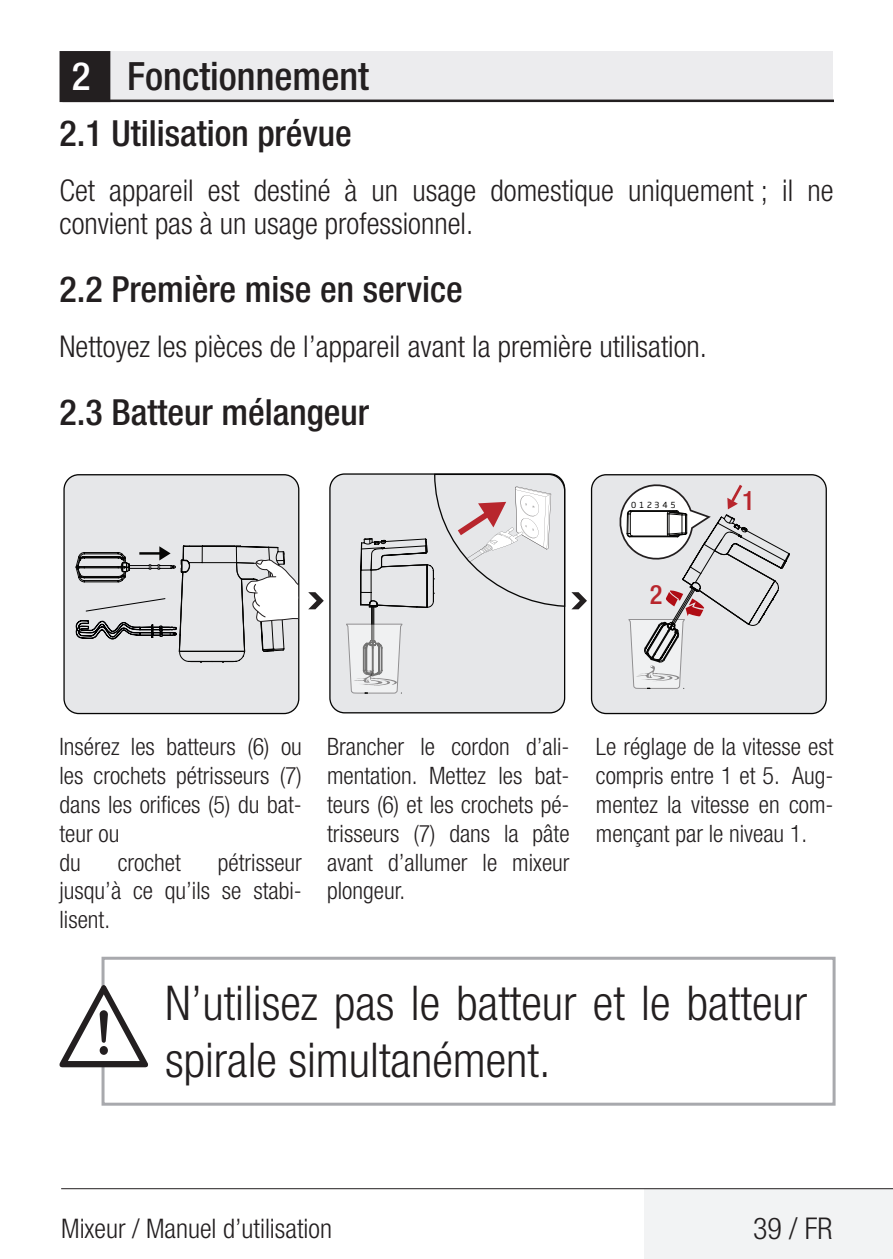
<style>
.page{position:relative;width:893px;height:1259px;background:#fff}
.page>*{position:absolute;margin:0;border:0;box-sizing:border-box;transform-origin:0 0}
.Duz_Metin_Uyari{font:300 condensed 48px/57.6px "Helvetica Neue LT Pro";color:#231f20}
.Unite_Baslik_Icerik{font:500 condensed 39px "Helvetica Neue LT Pro";color:#231f20}
.Alt_Baslik_Icerik{font:500 condensed 36px "Helvetica Neue LT Pro";color:#231f20}
.Duz_Metin{font:300 condensed 30px/33px "Helvetica Neue LT Pro";color:#231f20}
.t1{font:300 condensed 27px "Helvetica Neue LT Pro";color:#231f20}
.t2{font:500 condensed 26.7px "Helvetica Neue LT Pro";color:#b8262d}
.Görsel_Altı_Metin{font:300 condensed 24px/28.8px "Helvetica Neue LT Pro";color:#231f20;text-align:justify}
.t3{font:8.4px "Soho Gothic Pro";letter-spacing:.37em;color:#050504}
.s1{color:#fff}
</style>
<div class="page">
<div style="left:644px;top:1189px;width:249px;height:70px;background:#f2f3f4"></div>
<hr style="left:61px;top:1188px;width:832px;height:1px;background:#231f20">
<div style="left:62px;top:51px;width:771px;height:50px;background:#ececee"></div>
<hr style="left:62px;top:100px;width:771px;height:2px;background:#231f20">
<div style="left:61px;top:53px;width:48px;height:48px;background:#231f20"></div>
<div style="left:60px;top:51px;width:50px;height:51px;border:3px solid #231f20"></div>
<div style="left:592px;top:475px;width:234px;height:238px;background:#e6e7e9;border-radius:15px"></div>
<div style="left:591px;top:474px;width:236px;height:240px;border:1px solid #050504;border-radius:15px"></div>
<div style="left:63px;top:474px;width:236px;height:240px;background:#e6e7e9"></div>
<div style="left:330px;top:474px;width:235px;height:239px;background:#e6e7e9;border-radius:15px"></div>
<svg style="left:308px;top:592px;width:16px;height:17px"></svg>
<svg style="left:75px;top:545px;width:223px;height:118px;background:#cdcecf"></svg>
<svg style="left:346px;top:473px;width:241px;height:221px"></svg>
<svg style="left:619px;top:484px;width:171px;height:205px"></svg>
<svg style="left:100px;top:956px;width:736px;height:150px"></svg>
<svg style="left:60px;top:985px;width:88px;height:82px"></svg>
<p class="Unite_Baslik_Icerik" style="left:72px;top:53px;width:299px"><span class="s1">2</span> Fonctionnement</p>
<p class="Alt_Baslik_Icerik" style="left:60px;top:112px;width:294px">2.1 Utilisation prévue</p>
<p class="Duz_Metin" style="left:60px;top:173px;width:775px">Cet appareil est destiné à un usage domestique uniquement ; il ne convient pas à un usage professionnel.</p>
<p class="Alt_Baslik_Icerik" style="left:60px;top:268px;width:405px">2.2 Première mise en service</p>
<p class="Duz_Metin" style="left:60px;top:329px;width:649px">Nettoyez les pièces de l’appareil avant la première utilisation.</p>
<p class="Alt_Baslik_Icerik" style="left:60px;top:391px;width:311px">2.3 Batteur mélangeur</p>
<p class="t3" style="left:631px;top:498px;width:46px">012345</p>
<p class="t2" style="left:742px;top:485px;width:14px">1</p>
<p class="t2" style="left:650px;top:578px;width:14px">2</p>
<p class="Görsel_Altı_Metin" style="left:60px;top:732px;width:244px">Insérez les batteurs (6) ou les crochets pétrisseurs (7) dans les orifices (5) du bat&shy;teur ou</p>
<p class="Görsel_Altı_Metin" style="left:60px;top:847px;width:23px">du</p>
<p class="Görsel_Altı_Metin" style="left:118px;top:847px;width:65px">crochet</p>
<p class="Görsel_Altı_Metin" style="left:60px;top:847px;width:244px;text-indent:158px">pétrisseur jusqu’à ce qu’ils se stabi&shy;lisent.</p>
<p class="Görsel_Altı_Metin" style="left:327px;top:732px;width:244px">Brancher le cordon d’ali&shy;mentation. Mettez les bat&shy;teurs (6) et les crochets pé&shy;trisseurs (7) dans la pâte avant d’allumer le mixeur plongeur.</p>
<p class="Görsel_Altı_Metin" style="left:596px;top:732px;width:239px">Le réglage de la vitesse est compris entre 1 et 5. Aug&shy;mentez la vitesse en com&shy;mençant par le niveau 1.</p>
<p class="Duz_Metin_Uyari" style="left:165px;top:973px;width:643px">N’utilisez pas le batteur et le batteur spirale simultanément.</p>
<p class="t1" style="left:61px;top:1212px;width:272px">Mixeur / Manuel d’utilisation</p>
<p class="Duz_Metin" style="left:753px;top:1211px;width:81px">39 / FR</p>
</div>
